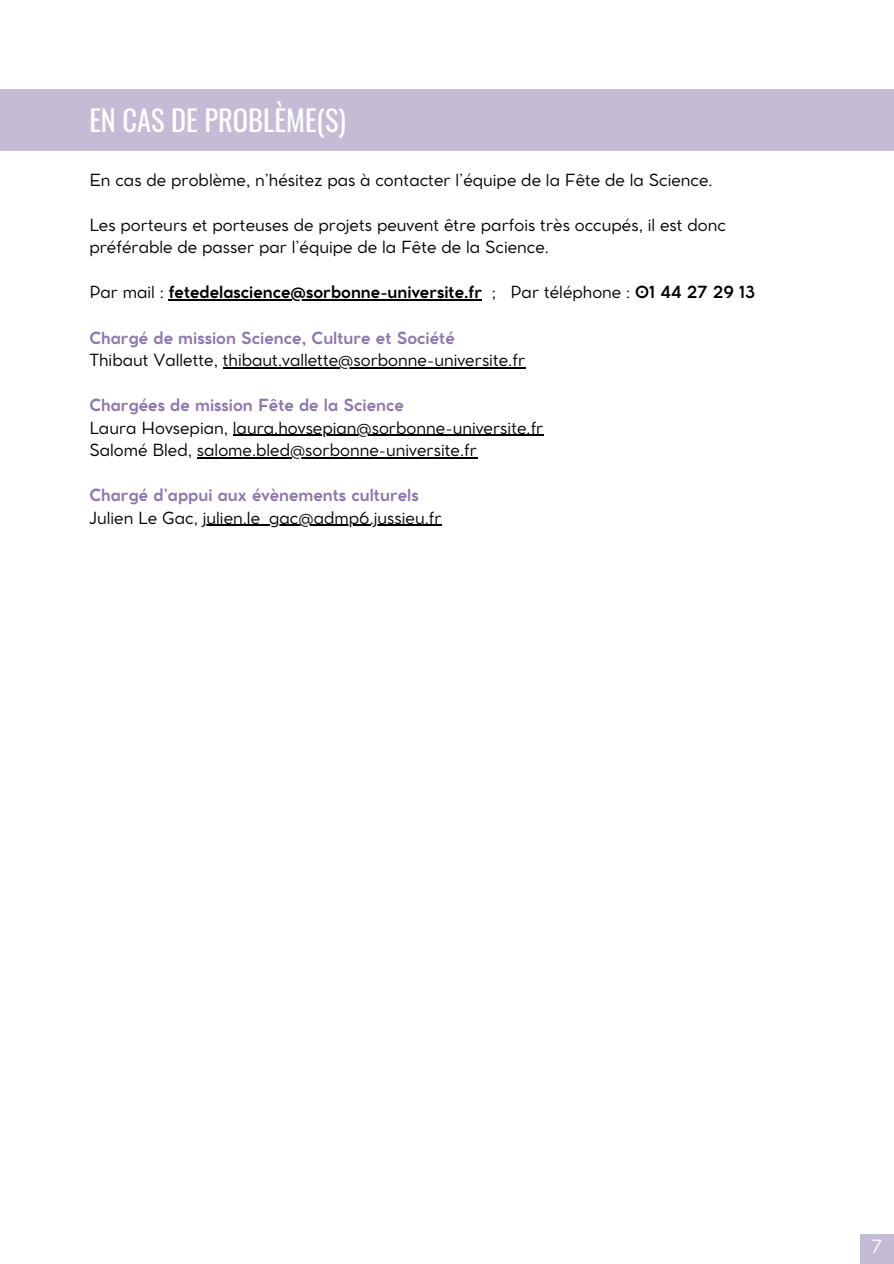
<style>
.page{position:relative;width:894px;height:1264px;background:#fff}
.page>*{position:absolute;margin:0;border:0;box-sizing:border-box;transform-origin:0 0}
.t1{font:28.5px "Oswald";color:#fff}
.t2{font:18px "Cocomat Pro";color:#fff}
.t3{font:16.5px/22.5px "Cocomat Pro";color:#000}
.t4{font:700 16.5px "Cocomat Pro";color:#8d77ab}
.t5{font:700 16.5px "Cocomat Pro";color:#000}
.s1{font-weight:400}
</style>
<div class="page">
<div style="left:860px;top:1233px;width:33px;height:30px;background:#c6bbd5"></div>
<div style="left:0;top:89px;width:893px;height:62px;background:#c6bbd5"></div>
<hr style="left:169px;top:299px;width:313px;height:2px;background:#000">
<hr style="left:223px;top:367px;width:302px;height:1px;background:#000">
<hr style="left:233px;top:434px;width:310px;height:2px;background:#000">
<hr style="left:197px;top:457px;width:280px;height:1px;background:#000">
<hr style="left:203px;top:524px;width:238px;height:2px;background:#000">
<p class="t1" style="left:89px;top:98px;width:258px">EN CAS DE PROBLÈME(S)</p>
<p class="t3" style="left:89px;top:170px;width:624px">En cas de problème, n’hésitez pas à contacter l’équipe de la Fête de la Science.</p>
<p class="t3" style="left:89px;top:215px;width:638px">Les porteurs et porteuses de projets peuvent être parfois très occupés, il est donc préférable de passer par l’équipe de la Fête de la Science.</p>
<p class="t5" style="left:89px;top:286px;width:667px"><span class="s1">Par mail :</span> fetedelascience@sorbonne-universite.fr <span class="s1">; Par téléphone :</span> 01 44 27 29 13</p>
<p class="t4" style="left:89px;top:331px;width:367px">Chargé de mission Science, Culture et Société</p>
<p class="t3" style="left:89px;top:350px;width:437px">Thibaut Vallette, thibaut.vallette@sorbonne-universite.fr</p>
<p class="t4" style="left:89px;top:399px;width:316px">Chargées de mission Fête de la Science</p>
<p class="t3" style="left:89px;top:418px;width:455px">Laura Hovsepian, laura.hovsepian@sorbonne-universite.fr</p>
<p class="t3" style="left:89px;top:440px;width:389px">Salomé Bled, salome.bled@sorbonne-universite.fr</p>
<p class="t4" style="left:89px;top:489px;width:331px">Chargé d’appui aux évènements culturels</p>
<p class="t3" style="left:89px;top:508px;width:354px">Julien Le Gac, julien.le_gac@admp6.jussieu.fr</p>
<h1 class="t2" style="left:871px;top:1239px;width:13px">7</h1>
</div>
